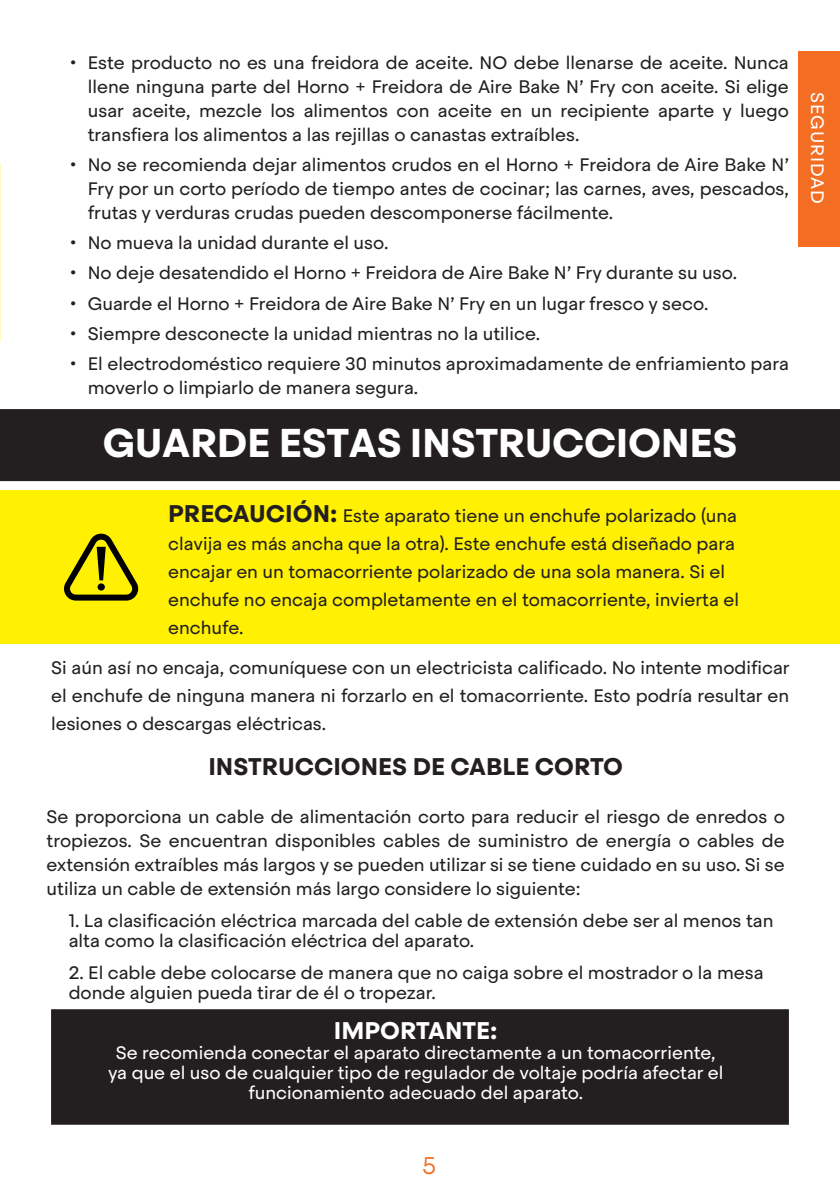
<style>
.page{position:relative;width:840px;height:1191px;background:#fff}
.page>*{position:absolute;margin:0;border:0;box-sizing:border-box;transform-origin:0 0}
.t1{font:700 40px "Steradian";letter-spacing:-.01em;color:#fff}
.BoldNumbers{font:700 24px "Steradian";color:#231f20}
.BoldNumbers-2{font:700 24px "Steradian";color:#fff}
.t2{font:300 24px "Steradian";color:#f36e23}
.BoldNumbers-3{font:18px/24px "Steradian";color:#231f20}
.BoldNumbers-4{font:18px/20px "Steradian";color:#fff;text-align:center}
.BoldNumbers-5{font:18px "Steradian";letter-spacing:.05em;color:#fff}
.s1{font-weight:700;font-size:24px}
</style>
<div class="page">
<div style="left:0;top:490px;width:839px;height:153px;background:#fff101"></div>
<div style="left:52px;top:1010px;width:735px;height:113px;background:#231f20"></div>
<div style="left:51px;top:1009px;width:737px;height:115px;border:2px solid #231f20"></div>
<div style="left:1px;top:410px;width:837px;height:70px;background:#231f20"></div>
<div style="left:0;top:409px;width:839px;height:72px;border:2px solid #231f20"></div>
<div style="left:798px;top:51px;width:41px;height:195px;background:#f36e23"></div>
<svg style="left:64px;top:533px;width:75px;height:68px"></svg>
<div style="left:97px;top:583px;width:8px;height:7px;background:#000002;border-radius:50%"></div>
<p class="BoldNumbers-3" style="left:88px;top:51px;width:702px;text-align:justify;text-indent:-18px">• Este producto no es una freidora de aceite. NO debe llenarse de aceite. Nunca llene ninguna parte del Horno + Freidora de Aire Bake N’ Fry con aceite. Si elige usar aceite, mezcle los alimentos con aceite en un recipiente aparte y luego transfiera los alimentos a las rejillas o canastas extraíbles.</p>
<p class="BoldNumbers-3" style="left:88px;top:153px;width:702px;text-align:justify;text-indent:-18px">• No se recomienda dejar alimentos crudos en el Horno + Freidora de Aire Bake N’ Fry por un corto período de tiempo antes de cocinar; las carnes, aves, pescados, frutas y verduras crudas pueden descomponerse fácilmente.</p>
<p class="BoldNumbers-3" style="left:70px;top:231px;width:320px">• No mueva la unidad durante el uso.</p>
<p class="BoldNumbers-3" style="left:70px;top:261px;width:668px">• No deje desatendido el Horno + Freidora de Aire Bake N’ Fry durante su uso.</p>
<p class="BoldNumbers-3" style="left:70px;top:291px;width:639px">• Guarde el Horno + Freidora de Aire Bake N’ Fry en un lugar fresco y seco.</p>
<p class="BoldNumbers-3" style="left:70px;top:321px;width:471px">• Siempre desconecte la unidad mientras no la utilice.</p>
<p class="BoldNumbers-3" style="left:88px;top:351px;width:702px;text-indent:-18px">• El electrodoméstico requiere 30 minutos aproximadamente de enfriamiento para moverlo o limpiarlo de manera segura.</p>
<p class="t1" style="left:103px;top:418px;width:636px">GUARDE ESTAS INSTRUCCIONES</p>
<p class="BoldNumbers-3" style="left:168px;top:501px;width:572px;line-height:28px"><span class="s1">PRECAUCIÓN:</span> Este aparato tiene un enchufe polarizado (una clavija es más ancha que la otra). Este enchufe está diseñado para encajar en un tomacorriente polarizado de una sola manera. Si el enchufe no encaja completamente en el tomacorriente, invierta el enchufe.</p>
<p class="BoldNumbers-3" style="left:51px;top:653px;width:739px;line-height:28px;text-align:justify">Si aún así no encaja, comuníquese con un electricista calificado. No intente modificar el enchufe de ninguna manera ni forzarlo en el tomacorriente. Esto podría resultar en lesiones o descargas eléctricas.</p>
<p class="BoldNumbers" style="left:208px;top:752px;width:416px">INSTRUCCIONES DE CABLE CORTO</p>
<p class="BoldNumbers-3" style="left:47px;top:805px;width:739px;text-align:justify">Se proporciona un cable de alimentación corto para reducir el riesgo de enredos o tropiezos. Se encuentran disponibles cables de suministro de energía o cables de extensión extraíbles más largos y se pueden utilizar si se tiene cuidado en su uso. Si se utiliza un cable de extensión más largo considere lo siguiente:</p>
<p class="BoldNumbers-3" style="left:69px;top:911px;width:706px;line-height:20px">1. La clasificación eléctrica marcada del cable de extensión debe ser al menos tan alta como la clasificación eléctrica del aparato.</p>
<p class="BoldNumbers-3" style="left:69px;top:962px;width:696px;line-height:20px">2. El cable debe colocarse de manera que no caiga sobre el mostrador o la mesa donde alguien pueda tirar de él o tropezar.</p>
<p class="BoldNumbers-2" style="left:334px;top:1015px;width:165px">IMPORTANTE:</p>
<p class="BoldNumbers-4" style="left:116px;top:1042px;width:601px">Se recomienda conectar el aparato directamente a un tomacorriente,</p>
<p class="BoldNumbers-4" style="left:108px;top:1062px;width:616px">ya que el uso de cualquier tipo de regulador de voltaje podría afectar el funcionamiento adecuado del aparato.</p>
<p class="BoldNumbers-5" style="left:828px;top:92px;width:113px;rotate:90deg">SEGURIDAD</p>
<h2 class="t2" style="left:422px;top:1151px;width:15px">5</h2>
</div>
